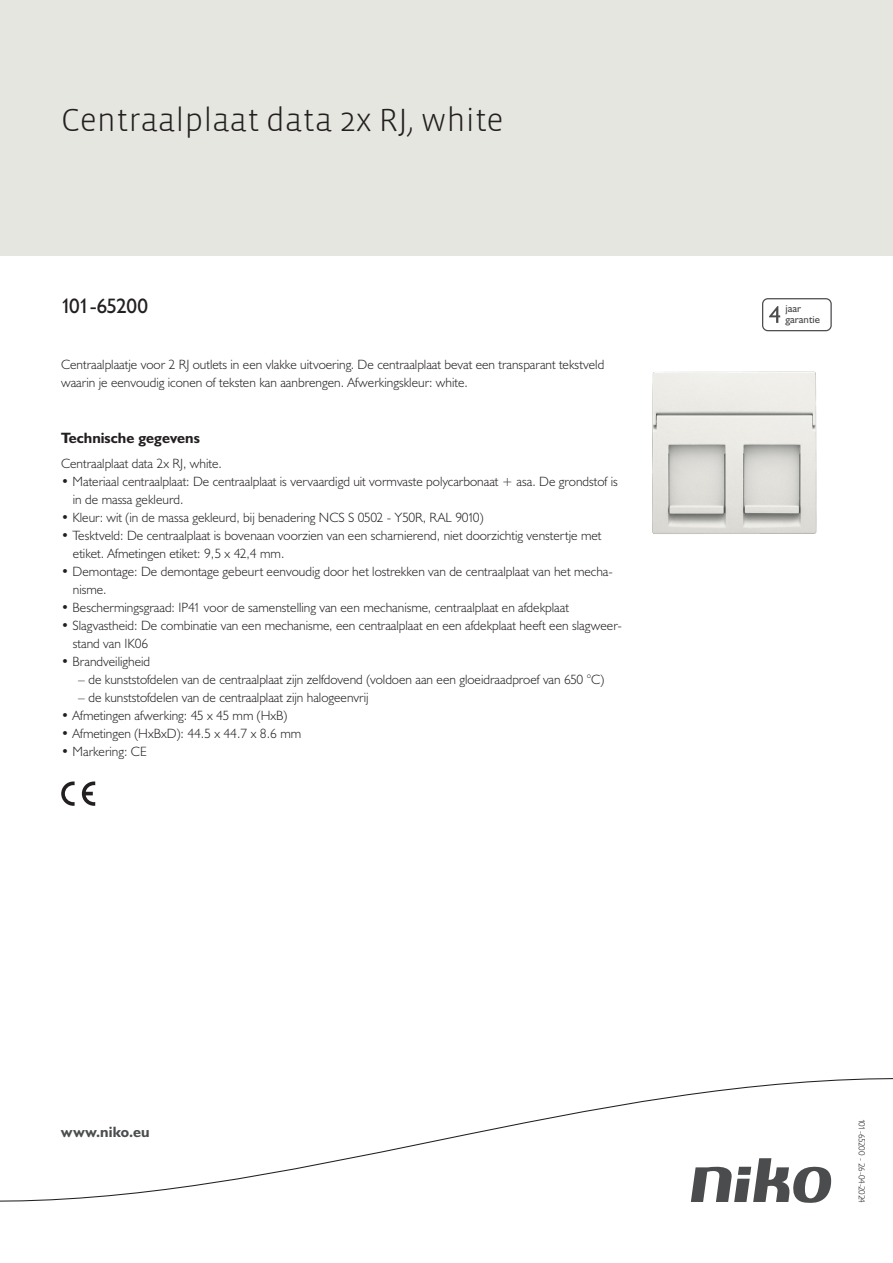
<style>
.page{position:relative;width:893px;height:1263px;background:#fff}
.page>*{position:absolute;margin:0;border:0;box-sizing:border-box;transform-origin:0 0}
.Title_datasheets{font:300 33px "Vista Sans";color:#231f20}
.Article_number{font:21px "Humanist 521 BT";letter-spacing:-.04em;color:#231f20}
.Titles_parts{font:700 15px "Humanist 521 BT";color:#231f20}
.titel_afbeelding{font:700 15px "Humanist 521 BT";letter-spacing:.005em;color:#4b4c4d}
.USP_Bullets{font:300 13.5px/18px "Humanist 521 BT";color:#231f20}
.Platte_tekst_CAB{font:300 13.5px/18px "Humanist 521 BT";color:#231f20}
.USP_Bullets_level_2{font:300 13.5px "Humanist 521 BT";color:#231f20}
.t1{font:10.8px/10.8px "Humanist 521 BT";color:#4b4c4d}
.Revision{font:300 9px "Humanist 521 BT";letter-spacing:-.05em;color:#231f20}
</style>
<div class="page">
<div style="left:0;top:0;width:893px;height:255px;background:#e6e6e0"></div>
<svg style="left:82px;top:781px;width:13px;height:25px"></svg>
<svg style="left:61px;top:781px;width:14px;height:25px"></svg>
<svg style="left:762px;top:298px;width:70px;height:33px"></svg>
<svg style="left:0;top:1078px;width:893px;height:125px"></svg>
<img style="left:652px;top:371px;width:165px;height:163px">
<p class="Title_datasheets" style="left:61px;top:100px;width:444px">Centraalplaat data 2x RJ, white</p>
<p class="Article_number" style="left:61px;top:293px;width:88px">101-65200</p>
<p class="t1" style="left:785px;top:303px;width:36px">jaar garantie</p>
<p class="Platte_tekst_CAB" style="left:61px;top:355px;width:545px">Centraalplaatje voor 2 RJ outlets in een vlakke uitvoering. De centraalplaat bevat een transparant tekstveld waarin je eenvoudig iconen of teksten kan aanbrengen. Afwerkingskleur: white.</p>
<p class="Titles_parts" style="left:61px;top:429px;width:140px">Technische gegevens</p>
<p class="Platte_tekst_CAB" style="left:61px;top:454px;width:162px">Centraalplaat data 2x RJ, white.</p>
<p class="USP_Bullets" style="left:73px;top:472px;width:546px;text-indent:-12px">• Materiaal centraalplaat: De centraalplaat is vervaardigd uit vormvaste polycarbonaat + asa. De grondstof is in de massa gekleurd.</p>
<p class="USP_Bullets" style="left:61px;top:508px;width:424px">• Kleur: wit (in de massa gekleurd, bij benadering NCS S 0502 - Y50R, RAL 9010)</p>
<p class="USP_Bullets" style="left:73px;top:526px;width:530px;text-indent:-12px">• Tesktveld: De centraalplaat is bovenaan voorzien van een scharnierend, niet doorzichtig venstertje met etiket. Afmetingen etiket: 9,5 x 42,4 mm.</p>
<p class="USP_Bullets" style="left:73px;top:562px;width:541px;text-indent:-12px">• Demontage: De demontage gebeurt eenvoudig door het lostrekken van de centraalplaat van het mecha&shy;nisme.</p>
<p class="USP_Bullets" style="left:61px;top:598px;width:509px">• Beschermingsgraad: IP41 voor de samenstelling van een mechanisme, centraalplaat en afdekplaat</p>
<p class="USP_Bullets" style="left:73px;top:616px;width:550px;text-indent:-12px">• Slagvastheid: De combinatie van een mechanisme, een centraalplaat en een afdekplaat heeft een slagweer&shy;stand van IK06</p>
<p class="USP_Bullets" style="left:61px;top:652px;width:91px">• Brandveiligheid</p>
<p class="USP_Bullets_level_2" style="left:78px;top:671px;width:527px">– de kunststofdelen van de centraalplaat zijn zelfdovend (voldoen aan een gloeidraadproef van 650 °C)</p>
<p class="USP_Bullets_level_2" style="left:78px;top:689px;width:292px">– de kunststofdelen van de centraalplaat zijn halogeenvrij</p>
<p class="USP_Bullets" style="left:61px;top:706px;width:228px">• Afmetingen afwerking: 45 x 45 mm (HxB)</p>
<p class="USP_Bullets" style="left:61px;top:724px;width:241px">• Afmetingen (HxBxD): 44.5 x 44.7 x 8.6 mm</p>
<p class="USP_Bullets" style="left:61px;top:742px;width:87px">• Markering: CE</p>
<p class="titel_afbeelding" style="left:61px;top:1122px;width:90px">www.niko.eu</p>
<p class="Revision" style="left:868px;top:1119px;width:85px;rotate:90deg">101-65200 - 26-04-2024</p>
</div>
